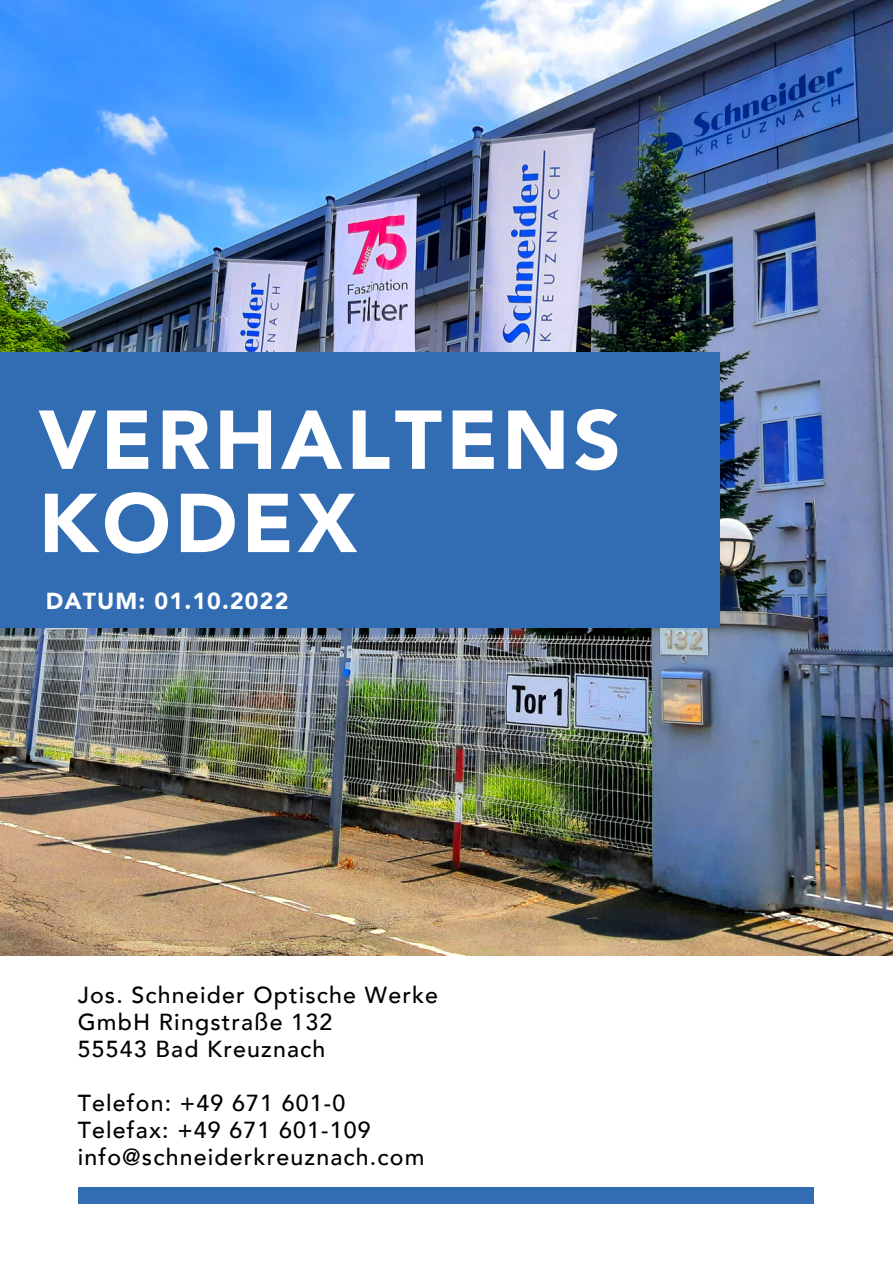
<style>
.page{position:relative;width:893px;height:1264px;background:#fff}
.page>*{position:absolute;margin:0;border:0;box-sizing:border-box;transform-origin:0 0}
.t1{font:900 82.5px/83.2px "Avenir LT Com";letter-spacing:.05em;color:#fff}
.t2{font:500 23.1px/27px "Avenir LT Com";letter-spacing:.05em;color:#000}
.t3{font:900 23.1px "Avenir LT Com";letter-spacing:.05em;color:#fff}
</style>
<div class="page">
<img style="left:0;top:0;width:892px;height:955px">
<div style="left:0;top:353px;width:720px;height:274px;background:#326cb3"></div>
<div style="left:78px;top:1187px;width:735px;height:15px;background:#326cb3"></div>
<h1 class="t1" style="left:38px;top:406px;width:584px">VERHALTENS<br>KODEX</h1>
<p class="t3" style="left:46px;top:591px;width:244px">DATUM: 01.10.2022</p>
<p class="t2" style="left:78px;top:983px;width:362px">Jos. Schneider Optische Werke<br>GmbH Ringstraße 132<br>55543 Bad Kreuznach</p>
<p class="t2" style="left:78px;top:1091px;width:348px">Telefon: +49 671 601-0<br>Telefax: +49 671 601-109 info@schneiderkreuznach.com</p>
</div>
